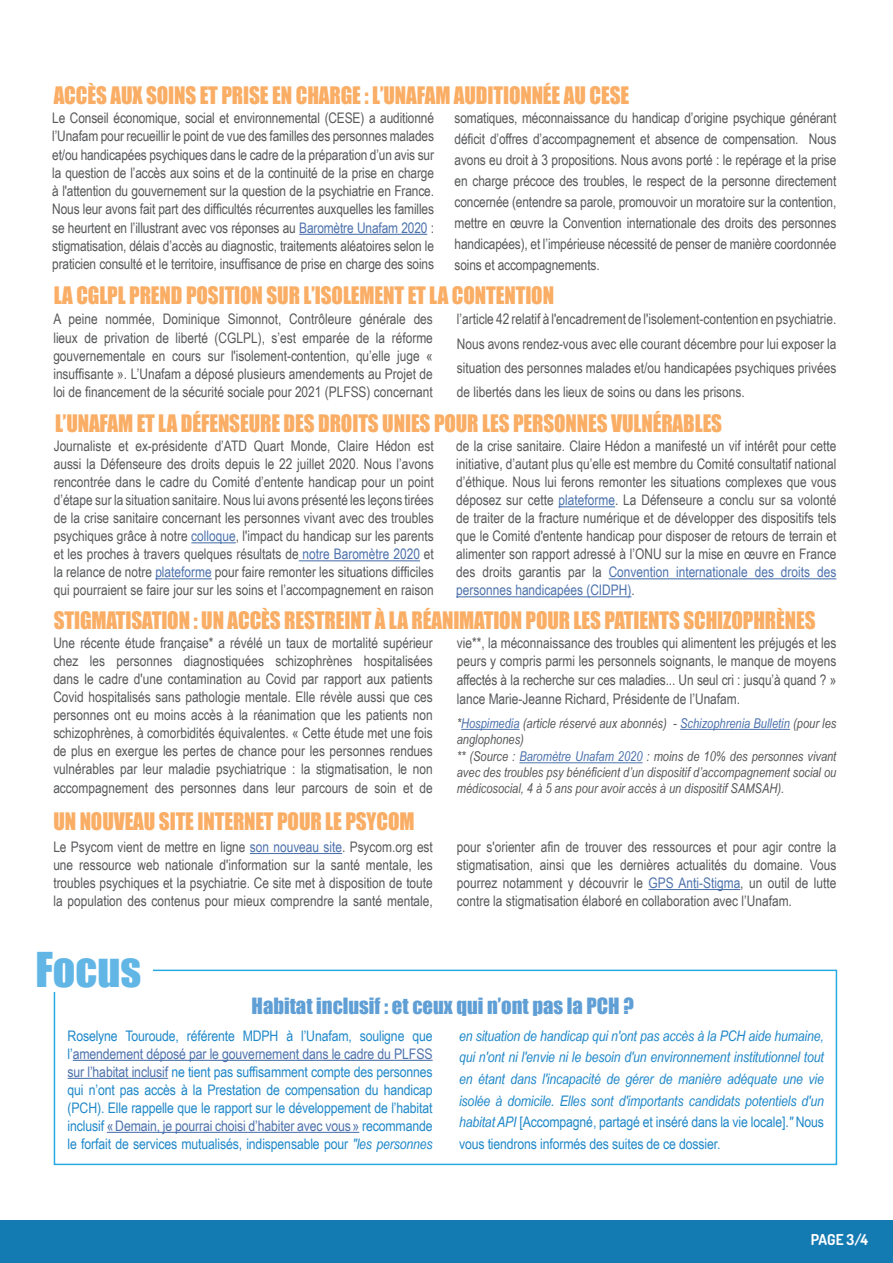
<style>
.page{position:relative;width:893px;height:1263px;background:#fff}
.page>*{position:absolute;margin:0;border:0;box-sizing:border-box;transform-origin:0 0}
.t1{font:44.1px "Impact";color:#61b6e6}
.Titre_brèves{font:22.2px "Impact";letter-spacing:-.005em;color:#faad64;scale:.95 1}
.t2{font:20.55px "Impact";color:#609fd5}
.t3{font:700 15px "Dosis";color:#fff}
.Paragraphe_brèves{font:14.55px/18px "Arial Narrow";color:#57585a;text-align:justify}
.Paragraphe_brèves-2{font:14.55px/18px "Arial Narrow";letter-spacing:-.01em;color:#2088c9;text-align:justify}
.Paragraphe_brèves-3{font:italic 14.55px/21.6px "Arial Narrow";letter-spacing:-.01em;color:#2088c9;text-align:justify}
.Paragraphe_brèves-4{font:italic 13.5px/15.6px "Arial Narrow";color:#57585a}
.s1{color:#4d72ac}
.s2{font-style:italic}
.s3{font-style:normal}
</style>
<div class="page">
<div style="left:0;top:1220px;width:893px;height:43px;background:#147ab2"></div>
<hr style="left:299px;top:234px;width:128px;height:1px;background:#4d72ac">
<hr style="left:191px;top:542px;width:45px;height:1px;background:#4d72ac">
<hr style="left:299px;top:560px;width:121px;height:1px;background:#4d72ac">
<hr style="left:155px;top:578px;width:57px;height:1px;background:#4d72ac">
<hr style="left:559px;top:506px;width:56px;height:1px;background:#4d72ac">
<hr style="left:609px;top:578px;width:227px;height:1px;background:#4d72ac">
<hr style="left:456px;top:596px;width:175px;height:1px;background:#4d72ac">
<hr style="left:250px;top:853px;width:92px;height:1px;background:#4d72ac">
<hr style="left:649px;top:889px;width:91px;height:1px;background:#4d72ac">
<div style="left:54px;top:969px;width:783px;height:196px;background:#fff;border:1px solid #24aae1"></div>
<hr style="left:73px;top:1060px;width:360px;height:1px;background:#4d72ac">
<hr style="left:68px;top:1078px;width:100px;height:1px;background:#4d72ac">
<hr style="left:107px;top:1132px;width:252px;height:1px;background:#4d72ac">
<div style="left:35px;top:949px;width:118px;height:42px;background:#fff"></div>
<hr style="left:461px;top:729px;width:59px;height:1px;background:#4d72ac">
<hr style="left:680px;top:729px;width:110px;height:1px;background:#4d72ac">
<hr style="left:519px;top:762px;width:124px;height:1px;background:#4d72ac">
<p class="Titre_brèves" style="left:54px;top:78px;width:607px">ACCÈS AUX SOINS ET PRISE EN CHARGE : L’UNAFAM AUDITIONNÉE AU CESE</p>
<p class="Paragraphe_brèves" style="left:52px;top:108px;width:383px">Le Conseil économique, social et environnemental (CESE) a auditionné l’Unafam pour recueillir le point de vue des familles des personnes malades et/ou handicapées psychiques dans le cadre de la préparation d’un avis sur la question de l’accès aux soins et de la continuité de la prise en charge à l'attention du gouvernement sur la question de la psychiatrie en France.<br>Nous leur avons fait part des difficultés récurrentes auxquelles les familles se heurtent en l’illustrant avec vos réponses au <span class="s1">Baromètre Unafam 2020</span> : stigmatisation, délais d’accès au diagnostic, traitements aléatoires selon le praticien consulté et le territoire, insuffisance de prise en charge des soins</p>
<p class="Paragraphe_brèves" style="left:455px;top:107px;width:383px;line-height:20.9px">somatiques, méconnaissance du handicap d’origine psychique générant déficit d’offres d’accompagnement et absence de compensation. Nous avons eu droit à 3 propositions. Nous avons porté : le repérage et la prise en charge précoce des troubles, le respect de la personne directement concernée (entendre sa parole, promouvoir un moratoire sur la contention, mettre en œuvre la Convention internationale des droits des personnes handicapées), et l’impérieuse nécessité de penser de manière coordonnée soins et accompagnements.</p>
<p class="Titre_brèves" style="left:54px;top:278px;width:528px">LA CGLPL PREND POSITION SUR L’ISOLEMENT ET LA CONTENTION</p>
<p class="Paragraphe_brèves" style="left:53px;top:310px;width:381px">A peine nommée, Dominique Simonnot, Contrôleure générale des lieux de privation de liberté (CGLPL), s’est emparée de la réforme gouvernementale en cours sur l'isolement-contention, qu’elle juge « insuffisante ». L’Unafam a déposé plusieurs amendements au Projet de loi de financement de la sécurité sociale pour 2021 (PLFSS) concernant</p>
<p class="Paragraphe_brèves" style="left:457px;top:307px;width:381px;line-height:24.3px">l’article 42 relatif à l'encadrement de l'isolement-contention en psychiatrie.<br>Nous avons rendez-vous avec elle courant décembre pour lui exposer la situation des personnes malades et/ou handicapées psychiques privées de libertés dans les lieux de soins ou dans les prisons.</p>
<p class="Titre_brèves" style="left:55px;top:406px;width:704px">L’UNAFAM ET LA DÉFENSEURE DES DROITS UNIES POUR LES PERSONNES VULNÉRABLES</p>
<p class="Paragraphe_brèves" style="left:54px;top:437px;width:382px">Journaliste et ex-présidente d’ATD Quart Monde, Claire Hédon est aussi la Défenseure des droits depuis le 22 juillet 2020. Nous l’avons rencontrée dans le cadre du Comité d’entente handicap pour un point d’étape sur la situation sanitaire. Nous lui avons présenté les leçons tirées de la crise sanitaire concernant les personnes vivant avec des troubles psychiques grâce à notre <span class="s1">colloque</span>, l'impact du handicap sur les parents et les proches à travers quelques résultats de <span class="s1">notre Baromètre 2020</span> et la relance de notre <span class="s1">plateforme</span> pour faire remonter les situations difficiles qui pourraient se faire jour sur les soins et l’accompagnement en raison</p>
<p class="Paragraphe_brèves" style="left:456px;top:437px;width:382px">de la crise sanitaire. Claire Hédon a manifesté un vif intérêt pour cette initiative, d’autant plus qu’elle est membre du Comité consultatif national d’éthique. Nous lui ferons remonter les situations complexes que vous déposez sur cette <span class="s1">plateforme</span>. La Défenseure a conclu sur sa volonté de traiter de la fracture numérique et de développer des dispositifs tels que le Comité d'entente handicap pour disposer de retours de terrain et alimenter son rapport adressé à l’ONU sur la mise en œuvre en France des droits garantis par la <span class="s1">Convention internationale des droits des personnes handicapées (CIDPH)</span>.</p>
<p class="Titre_brèves" style="left:54px;top:603px;width:803px">STIGMATISATION : UN ACCÈS RESTREINT À LA RÉANIMATION POUR LES PATIENTS SCHIZOPHRÈNES</p>
<p class="Paragraphe_brèves" style="left:53px;top:633px;width:381px">Une récente étude française* a révélé un taux de mortalité supérieur chez les personnes diagnostiquées schizophrènes hospitalisées dans le cadre d'une contamination au Covid par rapport aux patients Covid hospitalisés sans pathologie mentale. Elle révèle aussi que ces personnes ont eu moins accès à la réanimation que les patients non schizophrènes, à comorbidités équivalentes. « Cette étude met une fois de plus en exergue les pertes de chance pour les personnes rendues vulnérables par leur maladie psychiatrique : la stigmatisation, le non accompagnement des personnes dans leur parcours de soin et de</p>
<p class="Paragraphe_brèves" style="left:457px;top:633px;width:381px;line-height:18.6px">vie**, la méconnaissance des troubles qui alimentent les préjugés et les peurs y compris parmi les personnels soignants, le manque de moyens affectés à la recherche sur ces maladies... Un seul cri : jusqu’à quand ? » lance Marie-Jeanne Richard, Présidente de l’Unafam.</p>
<p class="Paragraphe_brèves-4" style="left:457px;top:715px;width:381px">*<span class="s1">Hospimedia</span> (article réservé aux abonnés) - <span class="s1">Schizophrenia Bulletin</span> (pour les anglophones)</p>
<p class="Paragraphe_brèves-4" style="left:457px;top:748px;width:381px;text-align:justify">** (Source : <span class="s1">Baromètre Unafam 2020</span> : moins de 10% des personnes vivant avec des troubles psy bénéficient d’un dispositif d’accompagnement social ou médicosocial, 4 à 5 ans pour avoir accès à un dispositif SAMSAH).</p>
<p class="Titre_brèves" style="left:53px;top:804px;width:382px">UN NOUVEAU SITE INTERNET POUR LE PSYCOM</p>
<p class="Paragraphe_brèves" style="left:53px;top:837px;width:381px">Le Psycom vient de mettre en ligne <span class="s1">son nouveau site</span>. Psycom.org est une ressource web nationale d'information sur la santé mentale, les troubles psychiques et la psychiatrie. Ce site met à disposition de toute la population des contenus pour mieux comprendre la santé mentale,</p>
<p class="Paragraphe_brèves" style="left:457px;top:837px;width:381px">pour s'orienter afin de trouver des ressources et pour agir contre la stigmatisation, ainsi que les dernières actualités du domaine. Vous pourrez notamment y découvrir le <span class="s1">GPS Anti-Stigma</span>, un outil de lutte contre la stigmatisation élaboré en collaboration avec l’Unafam.</p>
<p class="t1" style="left:35px;top:936px;width:107px">Focus</p>
<p class="t2" style="left:252px;top:990px;width:384px">Habitat inclusif : et ceux qui n’ont pas la PCH ?</p>
<p class="Paragraphe_brèves-2" style="left:68px;top:1026px;width:366px">Roselyne Touroude, référente MDPH à l’Unafam, souligne que l’<span class="s1">amendement déposé par le gouvernement dans le cadre du PLFSS sur l’habitat inclusif</span> ne tient pas suffisamment compte des personnes qui n’ont pas accès à la Prestation de compensation du handicap (PCH). Elle rappelle que le rapport sur le développement de l’habitat inclusif <span class="s1">«Demain, je pourrai choisi d’habiter avec vous»</span> recommande le forfait de services mutualisés, indispensable pour <span class="s2">"les personnes</span></p>
<p class="Paragraphe_brèves-3" style="left:459px;top:1024px;width:366px">en situation de handicap qui n'ont pas accès à la PCH aide humaine, qui n'ont ni l'envie ni le besoin d'un environnement institutionnel tout en étant dans l'incapacité de gérer de manière adéquate une vie isolée à domicile. Elles sont d'importants candidats potentiels d'un habitat API <span class="s3">[Accompagné, partagé et inséré dans la vie locale].</span>" <span class="s3">Nous vous tiendrons informés des suites de ce dossier.</span></p>
<p class="t3" style="left:811px;top:1230px;width:59px">PAGE 3/4</p>
</div>
